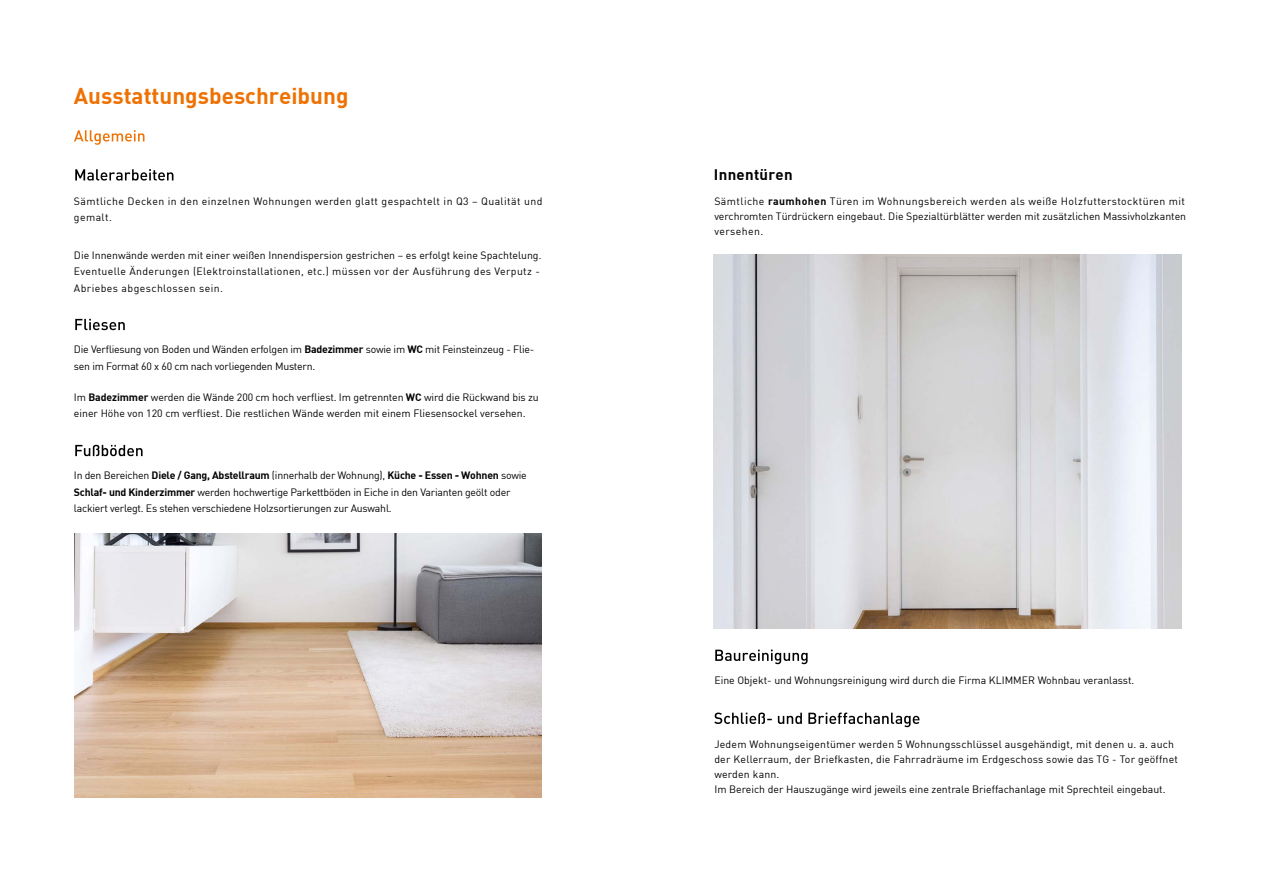
<style>
.page{position:relative;width:1263px;height:893px;background:#fff}
.page>*{position:absolute;margin:0;border:0;box-sizing:border-box;transform-origin:0 0}
.t1{font:700 22.5px "DIN";color:#ee7203}
.t2{font:700 15px "DIN";letter-spacing:.02em;color:#000}
.t3{font:10.5px/15px "DIN";color:#020203}
.t4{font:10.5px/16.5px "DIN";letter-spacing:-.02em;color:#020203}
.t5{font:10.5px/15px "DIN";letter-spacing:.02em;color:#020203}
.t6{font:10.5px/16.5px "DIN";letter-spacing:.025em;color:#020203}
.t7{font:10.5px/16.5px "DIN";letter-spacing:.04em;color:#020203}
.s1{font-weight:700}
</style>
<div class="page">
<img style="left:75px;top:533px;width:466px;height:265px">
<img style="left:714px;top:254px;width:467px;height:375px">
<svg style="left:714px;top:712px;width:205px;height:15px"></svg>
<svg style="left:715px;top:650px;width:92px;height:14px"></svg>
<svg style="left:74px;top:130px;width:70px;height:15px"></svg>
<svg style="left:75px;top:445px;width:68px;height:11px"></svg>
<svg style="left:75px;top:319px;width:50px;height:11px"></svg>
<svg style="left:75px;top:169px;width:98px;height:12px"></svg>
<h1 class="t1" style="left:74px;top:81px;width:276px">Ausstattungsbeschreibung</h1>
<p class="t7" style="left:74px;top:192px;width:470px">Sämtliche Decken in den einzelnen Wohnungen werden glatt gespachtelt in Q3 – Qualität und gemalt.</p>
<p class="t6" style="left:74px;top:246px;width:469px">Die Innenwände werden mit einer weißen Innendispersion gestrichen – es erfolgt keine Spachtelung.<br>Eventuelle Änderungen (Elektroinstallationen, etc.) müssen vor der Ausführung des Verputz -<br>Abriebes abgeschlossen sein.</p>
<p class="t4" style="left:74px;top:341px;width:462px">Die Verfliesung von Boden und Wänden erfolgen im <span class="s1">Badezimmer</span> sowie im <span class="s1">WC</span> mit Feinsteinzeug - Flie&shy;sen im Format 60 x 60 cm nach vorliegenden Mustern.</p>
<p class="t3" style="left:74px;top:389px;width:466px;line-height:16.5px">Im <span class="s1">Badezimmer</span> werden die Wände 200 cm hoch verfliest. Im getrennten <span class="s1">WC</span> wird die Rückwand bis zu einer Höhe von 120 cm verfliest. Die restlichen Wände werden mit einem Fliesensockel versehen.</p>
<p class="t4" style="left:74px;top:467px;width:454px">In den Bereichen <span class="s1">Diele / Gang, Abstellraum</span> (innerhalb der Wohnung), <span class="s1">Küche - Essen - Wohnen</span> sowie<br><span class="s1">Schlaf- und Kinderzimmer</span> werden hochwertige Parkettböden in Eiche in den Varianten geölt oder lackiert verlegt. Es stehen verschiedene Holzsortierungen zur Auswahl.</p>
<h2 class="t2" style="left:714px;top:165px;width:80px">Innentüren</h2>
<p class="t3" style="left:714px;top:193px;width:473px;text-align:justify">Sämtliche <span class="s1">raumhohen</span> Türen im Wohnungsbereich werden als weiße Holzfutterstocktüren mit verchromten Türdrückern eingebaut. Die Spezialtürblätter werden mit zusätzlichen Massivholzkanten versehen.</p>
<p class="t3" style="left:714px;top:673px;width:421px">Eine Objekt- und Wohnungsreinigung wird durch die Firma KLIMMER Wohnbau veranlasst.</p>
<p class="t5" style="left:714px;top:736px;width:465px">Jedem Wohnungseigentümer werden 5 Wohnungsschlüssel ausgehändigt, mit denen u. a. auch der Kellerraum, der Briefkasten, die Fahrradräume im Erdgeschoss sowie das TG - Tor geöffnet werden kann.<br>Im Bereich der Hauszugänge wird jeweils eine zentrale Brieffachanlage mit Sprechteil eingebaut.</p>
</div>
